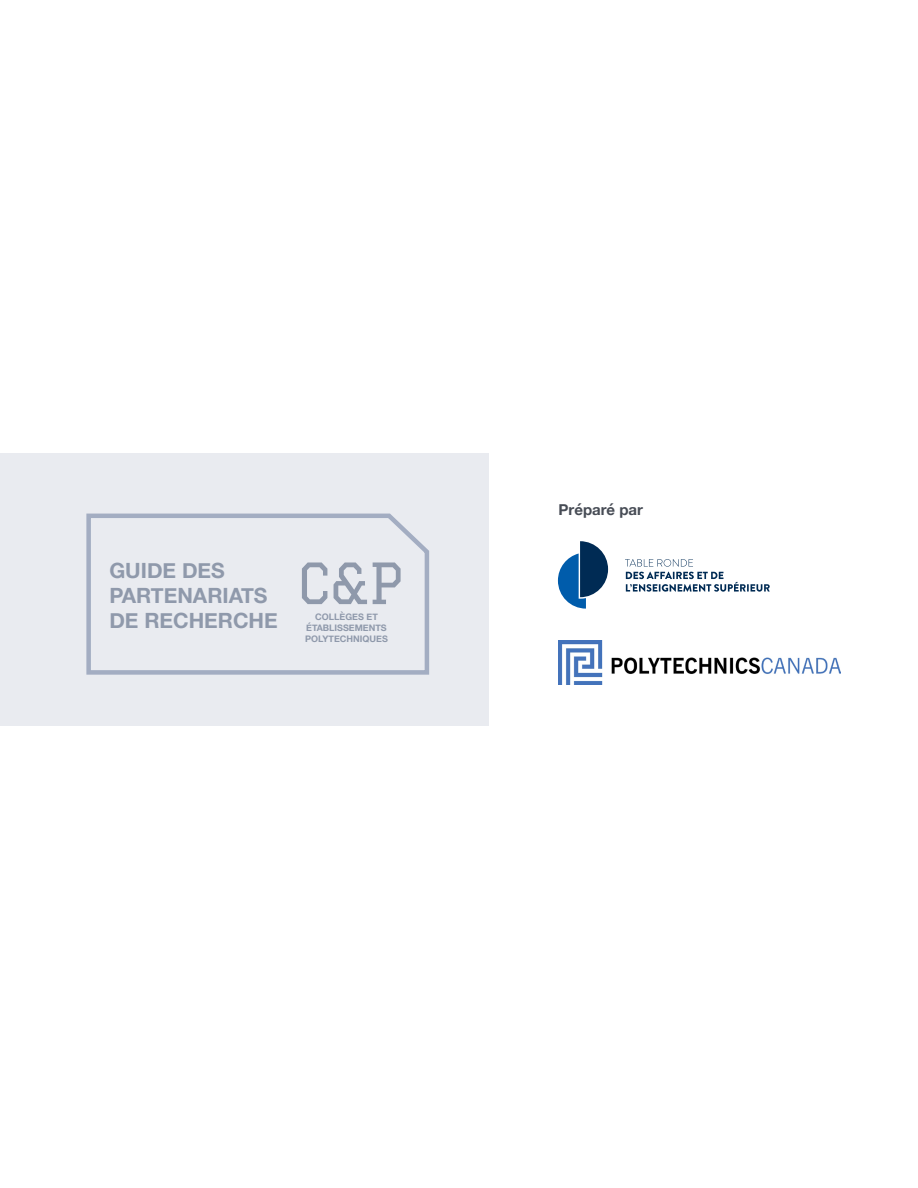
<style>
.page{position:relative;width:918px;height:1188px;background:#fff}
.page>*{position:absolute;margin:0;border:0;box-sizing:border-box;transform-origin:0 0}
.t1{font:55.5px "Graduate";color:#8f99ab}
.t2{font:700 21px/25.2px "Helvetica Neue";color:#8f99ab}
.t3{font:700 15px "Helvetica Neue";color:#474c55}
.t4{font:700 9px/10.8px "Helvetica Neue";color:#8f99ab;text-align:center}
</style>
<div class="page">
<svg style="left:625px;top:559px;width:145px;height:33px"></svg>
<svg style="left:558px;top:541px;width:50px;height:68px"></svg>
<div style="left:0;top:453px;width:488px;height:273px;background:#e9ebf0"></div>
<img style="left:559px;top:640px;width:282px;height:45px">
<svg style="left:86px;top:513px;width:344px;height:162px"></svg>
<h2 class="t2" style="left:109px;top:558px;width:170px">GUIDE DES<br>PARTENARIATS<br>DE RECHERCHE</h2>
<h1 class="t1" style="left:297px;top:551px;width:107px">C&amp;P</h1>
<p class="t4" style="left:305px;top:612px;width:84px">COLLÈGES ET<br>ÉTABLISSEMENTS<br>POLYTECHNIQUES</p>
<h3 class="t3" style="left:559px;top:498px;width:86px">Préparé par</h3>
</div>
